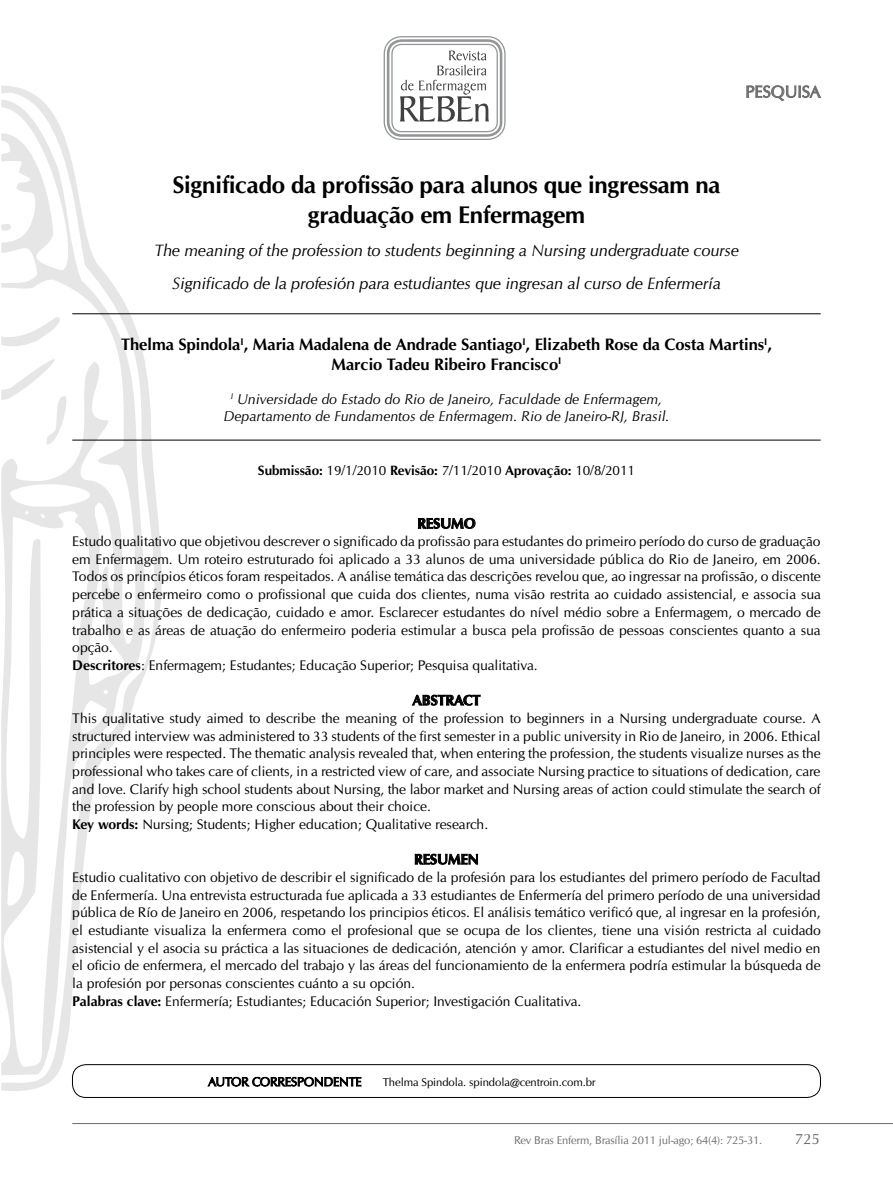
<style>
.page{position:relative;width:893px;height:1191px;background:#fff}
.page>*{position:absolute;margin:0;border:0;box-sizing:border-box;transform-origin:0 0}
.t1{font:700 24px/30px "URW Classico";letter-spacing:-.01em;color:#000;text-align:center}
.t2{font:italic 16.5px/33px "URW Classico";letter-spacing:-.01em;color:#000;text-align:center}
.t3{font:700 16.5px/19.8px "URW Classico";color:#000;text-align:center}
.t4{font:16.5px "URW Classico";color:#6d6e71}
.t5{font:15px "URW Classico";color:#6d6e71}
.t6{font:italic 14.25px/17.1px "URW Classico";color:#000;text-align:center}
.t7{font:700 14.25px "URW Classico";color:#000}
.t8{font:13.95px/17.7px "URW Classico";color:#000}
.t9{font:700 13.5px "URW Classico";color:#000}
.t10{font:12.45px "URW Classico";letter-spacing:-.01em;color:#000}
.t11{font:11.4px "URW Classico";letter-spacing:-.01em;color:#000}
.t12{font:11.25px "URW Classico";letter-spacing:-.015em;color:#6d6e71}
.s1{font-weight:400}
.s2{font-weight:700}
</style>
<div class="page">
<svg style="left:1px;top:86px;width:174px;height:1005px"></svg>
<div style="left:384px;top:36px;width:122px;height:104px;border:1px solid #939598;border-radius:17px"></div>
<div style="left:387px;top:39px;width:115px;height:98px;border:3px solid #939598;border-radius:14px"></div>
<div style="left:391px;top:44px;width:107px;height:88px;border:1px solid #939598;border-radius:10px"></div>
<svg style="left:400px;top:51px;width:89px;height:71px"></svg>
<hr style="left:72px;top:1123px;width:821px;height:1px;background:#6d6e71">
<hr style="left:72px;top:313px;width:749px;height:1px;background:#000">
<hr style="left:72px;top:440px;width:749px;height:1px;background:#000">
<svg style="left:746px;top:86px;width:75px;height:15px"></svg>
<svg style="left:418px;top:518px;width:57px;height:10px"></svg>
<svg style="left:412px;top:695px;width:68px;height:10px"></svg>
<svg style="left:415px;top:854px;width:63px;height:10px"></svg>
<div style="left:72px;top:1064px;width:749px;height:33px;border:1px solid #000;border-radius:14px"></div>
<svg style="left:208px;top:1077px;width:153px;height:9px"></svg>
<p class="t4" style="left:745px;top:82px;width:11px">pesquisa</p>
<h1 class="t1" style="left:173px;top:170px;width:549px">Significado da profissão para alunos que ingressam na graduação em Enfermagem</h1>
<p class="t2" style="left:154px;top:234px;width:586px">The meaning of the profession to students beginning a Nursing undergraduate course<br>Significado de la profesión para estudiantes que ingresan al curso de Enfermería</p>
<p class="t3" style="left:121px;top:334px;width:652px">Thelma Spindola<sup>I</sup>, Maria Madalena de Andrade Santiago<sup>I</sup>, Elizabeth Rose da Costa Martins<sup>I</sup>,<br>Marcio Tadeu Ribeiro Francisco<sup>I</sup></p>
<p class="t6" style="left:223px;top:391px;width:448px"><sup>I</sup> Universidade do Estado do Rio de Janeiro, Faculdade de Enfermagem,<br>Departamento de Fundamentos de Enfermagem. Rio de Janeiro-RJ, Brasil.</p>
<p class="t9" style="left:258px;top:462px;width:379px">Submissão: <span class="s1">19/1/2010</span> Revisão: <span class="s1">7/11/2010</span> Aprovação: <span class="s1">10/8/2011</span></p>
<p class="t7" style="left:417px;top:515px;width:60px">RESUMO</p>
<p class="t8" style="left:72px;top:532px;width:750px">Estudo qualitativo que objetivou descrever o significado da profissão para estudantes do primeiro período do curso de graduação em Enfermagem. Um roteiro estruturado foi aplicado a 33 alunos de uma universidade pública do Rio de Janeiro, em 2006.<br>Todos os princípios éticos foram respeitados. A análise temática das descrições revelou que, ao ingressar na profissão, o discente percebe o enfermeiro como o profissional que cuida dos clientes, numa visão restrita ao cuidado assistencial, e associa sua prática a situações de dedicação, cuidado e amor. Esclarecer estudantes do nível médio sobre a Enfermagem, o mercado de trabalho e as áreas de atuação do enfermeiro poderia estimular a busca pela profissão de pessoas conscientes quanto a sua opção.<br><span class="s2">Descritores</span>: Enfermagem; Estudantes; Educação Superior; Pesquisa qualitativa.</p>
<p class="t7" style="left:412px;top:691px;width:69px">ABSTRACT</p>
<p class="t8" style="left:72px;top:709px;width:750px">This qualitative study aimed to describe the meaning of the profession to beginners in a Nursing undergraduate course. A structured interview was administered to 33 students of the first semester in a public university in Rio de Janeiro, in 2006. Ethical principles were respected. The thematic analysis revealed that, when entering the profession, the students visualize nurses as the professional who takes care of clients, in a restricted view of care, and associate Nursing practice to situations of dedication, care and love. Clarify high school students about Nursing, the labor market and Nursing areas of action could stimulate the search of the profession by people more conscious about their choice.<br><span class="s2">Key words:</span> Nursing; Students; Higher education; Qualitative research.</p>
<p class="t7" style="left:414px;top:850px;width:66px">RESUMEN</p>
<p class="t8" style="left:72px;top:868px;width:750px">Estudio cualitativo con objetivo de describir el significado de la profesión para los estudiantes del primero período de Facultad de Enfermería. Una entrevista estructurada fue aplicada a 33 estudiantes de Enfermería del primero período de una universidad pública de Río de Janeiro en 2006, respetando los principios éticos. El análisis temático verificó que, al ingresar en la profesión, el estudiante visualiza la enfermera como el profesional que se ocupa de los clientes, tiene una visión restricta al cuidado asistencial y el asocia su práctica a las situaciones de dedicación, atención y amor. Clarificar a estudiantes del nivel medio en el oficio de enfermera, el mercado del trabajo y las áreas del funcionamiento de la enfermera podría estimular la búsqueda de la profesión por personas conscientes cuánto a su opción.<br><span class="s2">Palabras clave:</span> Enfermería; Estudiantes; Educación Superior; Investigación Cualitativa.</p>
<p class="t10" style="left:208px;top:1074px;width:155px">AUTOR CORRESPONDENTE</p>
<p class="t11" style="left:383px;top:1075px;width:214px">Thelma Spindola. spindola@centroin.com.br</p>
<p class="t12" style="left:514px;top:1133px;width:250px">Rev Bras Enferm, Brasília 2011 jul-ago; 64(4): 725-31.</p>
<p class="t5" style="left:795px;top:1130px;width:26px">725</p>
</div>
